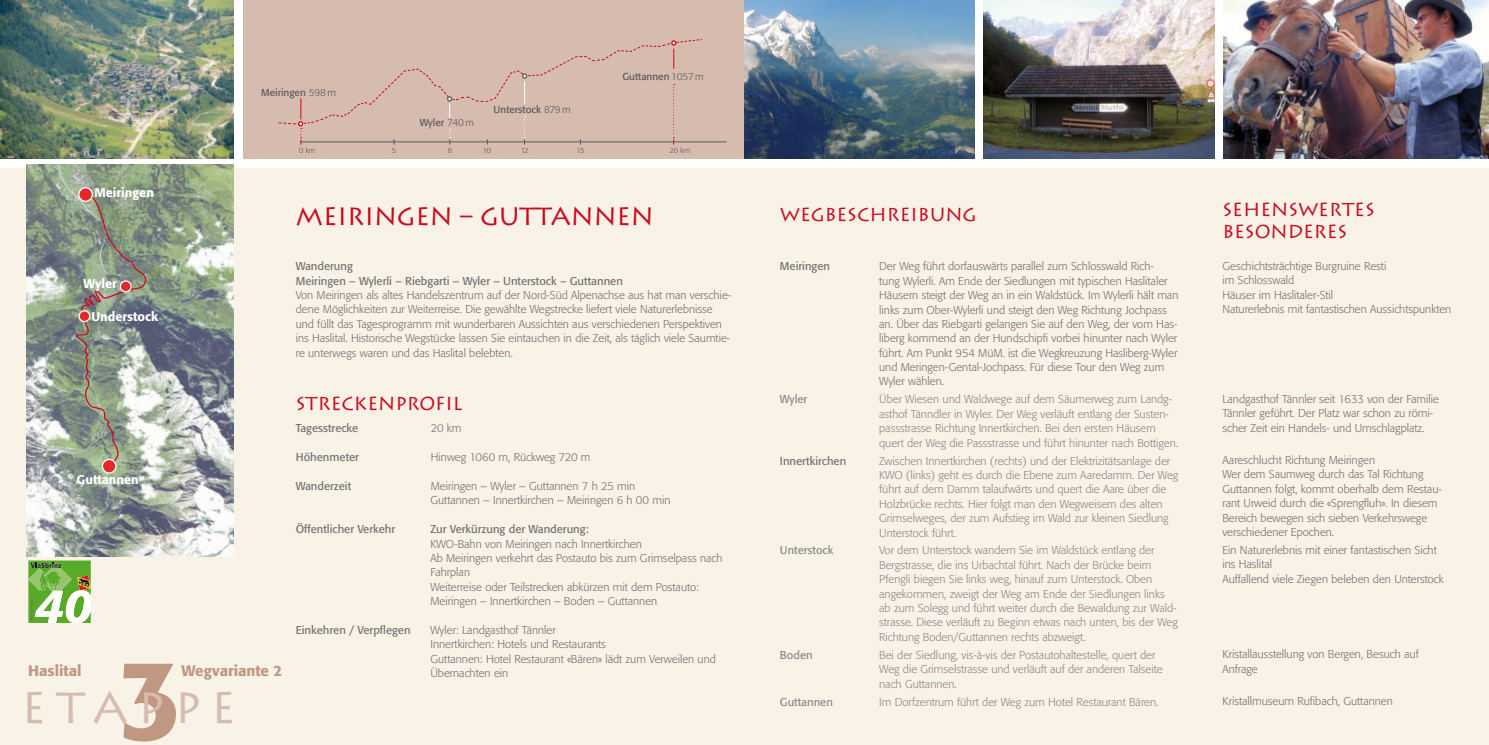
<style>
.page{position:relative;width:1489px;height:745px;background:#fff}
.page>*{position:absolute;margin:0;border:0;box-sizing:border-box;transform-origin:0 0}
.t1{font:500 112.5px "Formata";color:#bf9783}
.t2{font:43.75px "Lithos Pro";color:#d6bcae}
.t3{font:25px "Lithos Pro";color:#cd071e}
.t4{font:18.75px/22.5px "Lithos Pro";color:#cd071e}
.t5{font:500 15px "Formata";color:#bf9783}
.t6{font:500 12.62px "Formata";color:#fff}
.t7{font:300 11.25px/14.4px "Formata";color:#707173}
.t8{font:300 11.25px/14.4px "Formata";color:#87888a}
.t9{font:11.25px/14.4px "Formata";color:#707173}
.t10{font:11.25px "Formata";color:#87888a}
.t11{font:10px "Formata";color:#58585a}
.t12{font:300 7.5px "Formata";letter-spacing:-.05em;color:#58585a}
.s1{font-weight:300}
</style>
<div class="page">
<div style="left:243px;top:0;width:501px;height:159px;background:#d6bcae"></div>
<div style="left:0;top:168px;width:1488px;height:576px;background:#f9f2e7"></div>
<img style="left:0;top:0;width:234px;height:159px">
<img style="left:983px;top:0;width:231px;height:159px">
<img style="left:1223px;top:0;width:265px;height:159px">
<img style="left:27px;top:164px;width:206px;height:392px">
<svg style="left:76px;top:191px;width:70px;height:275px;background:#919b8c"></svg>
<svg style="left:102px;top:459px;width:14px;height:13px"></svg>
<div style="left:102px;top:458px;width:14px;height:15px;border:1px solid #fff;border-radius:50%"></div>
<svg style="left:79px;top:188px;width:13px;height:13px"></svg>
<div style="left:78px;top:187px;width:15px;height:15px;border:1px solid #fff;border-radius:50%"></div>
<div style="left:79px;top:310px;width:11px;height:11px;background:#e42729;border-radius:50%"></div>
<div style="left:78px;top:310px;width:12px;height:12px;border:1px solid #fff;border-radius:50%"></div>
<div style="left:120px;top:281px;width:11px;height:10px;background:#e42729;border-radius:50%"></div>
<div style="left:120px;top:280px;width:12px;height:12px;border:1px solid #fff;border-radius:50%"></div>
<svg style="left:28px;top:560px;width:63px;height:62px;background:#91bf6d"></svg>
<img style="left:744px;top:0;width:230px;height:159px">
<hr style="left:301px;top:141px;width:425px;height:1px;background:#58585a">
<svg style="left:278px;top:39px;width:425px;height:105px"></svg>
<p class="t11" style="left:261px;top:86px;width:76px">Meiringen <span class="s1">598m</span></p>
<p class="t11" style="left:420px;top:117px;width:56px">Wyler <span class="s1">740m</span></p>
<p class="t11" style="left:493px;top:103px;width:78px">Unterstock <span class="s1">879m</span></p>
<p class="t11" style="left:622px;top:71px;width:83px">Guttannen <span class="s1">1057m</span></p>
<p class="t6" style="left:94px;top:184px;width:61px">Meiringen</p>
<p class="t6" style="left:83px;top:275px;width:35px">Wyler</p>
<p class="t6" style="left:92px;top:309px;width:68px">Understock</p>
<p class="t6" style="left:77px;top:472px;width:64px">Guttannen</p>
<h3 class="t5" style="left:28px;top:660px;width:55px">Haslital</h3>
<h1 class="t1" style="left:118px;top:630px;width:67px">3</h1>
<h3 class="t5" style="left:181px;top:661px;width:102px">Wegvariante 2</h3>
<h2 class="t2" style="left:21px;top:681px;width:36px">ETAPPE</h2>
<p class="t12" style="left:299px;top:146px;width:18px">0 km</p>
<p class="t12" style="left:392px;top:146px;width:6px">5</p>
<p class="t12" style="left:448px;top:146px;width:6px">8</p>
<p class="t12" style="left:483px;top:146px;width:10px">10</p>
<p class="t12" style="left:520px;top:146px;width:9px">12</p>
<p class="t12" style="left:576px;top:146px;width:9px">15</p>
<p class="t12" style="left:669px;top:146px;width:22px">20 km</p>
<h3 class="t3" style="left:296px;top:202px;width:359px">MEIRINGEN – GUTTANNEN</h3>
<h3 class="t4" style="left:780px;top:203px;width:198px">WEGBESCHREIBUNG</h3>
<p class="t9" style="left:296px;top:259px;width:328px">Wanderung<br>Meiringen – Wylerli – Riebgarti – Wyler – Unterstock – Guttannen</p>
<p class="t7" style="left:296px;top:288px;width:437px">Von Meiringen als altes Handelszentrum auf der Nord-Süd Alpenachse aus hat man verschie&shy;dene Möglichkeiten zur Weiterreise. Die gewählte Wegstrecke liefert viele Naturerlebnisse und füllt das Tagesprogramm mit wunderbaren Aussichten aus verschiedenen Perspektiven ins Haslital. Historische Wegstücke lassen Sie eintauchen in die Zeit, als täglich viele Saumtie&shy;re unterwegs waren und das Haslital belebten.</p>
<h3 class="t4" style="left:296px;top:392px;width:165px">STRECKENPROFIL</h3>
<p class="t9" style="left:296px;top:421px;width:64px">Tagesstrecke</p>
<p class="t7" style="left:431px;top:421px;width:32px">20 km</p>
<p class="t9" style="left:296px;top:449px;width:65px">Höhenmeter</p>
<p class="t7" style="left:431px;top:450px;width:161px">Hinweg 1060 m, Rückweg 720 m</p>
<p class="t9" style="left:296px;top:478px;width:57px">Wanderzeit</p>
<p class="t7" style="left:430px;top:478px;width:241px">Meiringen – Wyler – Guttannen 7 h 25 min<br>Guttannen – Innertkirchen – Meiringen 6 h 00 min</p>
<p class="t9" style="left:296px;top:521px;width:101px">Öffentlicher Verkehr</p>
<p class="t9" style="left:430px;top:521px;width:160px">Zur Verkürzung der Wanderung:</p>
<p class="t7" style="left:430px;top:536px;width:293px">KWO-Bahn von Meiringen nach Innertkirchen<br>Ab Meiringen verkehrt das Postauto bis zum Grimselpass nach Fahrplan<br>Weiterreise oder Teilstrecken abkürzen mit dem Postauto:<br>Meiringen – Innertkirchen – Boden – Guttannen</p>
<p class="t9" style="left:296px;top:622px;width:116px">Einkehren / Verpflegen</p>
<p class="t7" style="left:430px;top:622px;width:287px">Wyler: Landgasthof Tännler<br>Innertkirchen: Hotels und Restaurants<br>Guttannen: Hotel Restaurant «Bären» lädt zum Verweilen und Übernachten ein</p>
<p class="t9" style="left:780px;top:259px;width:52px">Meiringen</p>
<p class="t7" style="left:879px;top:259px;width:301px">Der Weg führt dorfauswärts parallel zum Schlosswald Rich-<br>tung Wylerli. Am Ende der Siedlungen mit typischen Haslitaler Häusern steigt der Weg an in ein Waldstück. Im Wylerli hält man links zum Ober-Wylerli und steigt den Weg Richtung Jochpass an. Über das Riebgarti gelangen Sie auf den Weg, der vom Has&shy;liberg kommend an der Hundschipfi vorbei hinunter nach Wyler führt. Am Punkt 954 MüM. ist die Wegkreuzung Hasliberg-Wyler und Meringen-Gental-Jochpass. Für diese Tour den Weg zum Wyler wählen.</p>
<p class="t10" style="left:780px;top:392px;width:29px">Wyler</p>
<p class="t8" style="left:879px;top:392px;width:300px">Über Wiesen und Waldwege auf dem Säumerweg zum Landg&shy;asthof Tänndler in Wyler. Der Weg verläuft entlang der Susten&shy;passstrasse Richtung Innertkirchen. Bei den ersten Häusern quert der Weg die Passstrasse und führt hinunter nach Bottigen.</p>
<p class="t9" style="left:780px;top:453px;width:68px">Innertkirchen</p>
<p class="t8" style="left:879px;top:453px;width:300px">Zwischen Innertkirchen (rechts) und der Elektrizitätsanlage der KWO (links) geht es durch die Ebene zum Aaredamm. Der Weg führt auf dem Damm talaufwärts und quert die Aare über die Holzbrücke rechts. Hier folgt man den Wegweisern des alten Grimselweges, der zum Aufstieg im Wald zur kleinen Siedlung Unterstock führt.</p>
<p class="t10" style="left:780px;top:543px;width:55px">Unterstock</p>
<p class="t8" style="left:879px;top:543px;width:300px">Vor dem Unterstock wandern Sie im Waldstück entlang der Bergstrasse, die ins Urbachtal führt. Nach der Brücke beim Pfengli biegen Sie links weg, hinauf zum Unterstock. Oben angekommen, zweigt der Weg am Ende der Siedlungen links ab zum Solegg und führt weiter durch die Bewaldung zur Wald&shy;strasse. Diese verläuft zu Beginn etwas nach unten, bis der Weg Richtung Boden/Guttannen rechts abzweigt.</p>
<p class="t10" style="left:780px;top:647px;width:34px">Boden</p>
<p class="t8" style="left:879px;top:647px;width:285px">Bei der Siedlung, vis-à-vis der Postautohaltestelle, quert der<br>Weg die Grimselstrasse und verläuft auf der anderen Talseite nach Guttannen.</p>
<p class="t10" style="left:780px;top:694px;width:54px">Guttannen</p>
<p class="t8" style="left:879px;top:694px;width:281px">Im Dorfzentrum führt der Weg zum Hotel Restaurant Bären.</p>
<h3 class="t4" style="left:1222px;top:198px;width:151px">SEHENSWERTES<br>B ESONDERES</h3>
<p class="t7" style="left:1222px;top:258px;width:230px">Geschichtsträchtige Burgruine Resti<br>im Schlosswald<br>Häuser im Haslitaler-Stil<br>Naturerlebnis mit fantastischen Aussichtspunkten</p>
<p class="t7" style="left:1222px;top:391px;width:218px">Landgasthof Tännler seit 1633 von der Familie<br>Tännler geführt. Der Platz war schon zu römi&shy;scher Zeit ein Handels- und Umschlagplatz.</p>
<p class="t7" style="left:1222px;top:452px;width:221px">Aareschlucht Richtung Meiringen<br>Wer dem Saumweg durch das Tal Richtung Guttannen folgt, kommt oberhalb dem Restau&shy;rant Urweid durch die «Sprengfluh». In diesem Bereich bewegen sich sieben Verkehrswege verschiedener Epochen.</p>
<p class="t7" style="left:1222px;top:542px;width:223px">Ein Naturerlebnis mit einer fantastischen Sicht ins Haslital<br>Auffallend viele Ziegen beleben den Unterstock</p>
<p class="t7" style="left:1222px;top:646px;width:198px">Kristallausstellung von Bergen, Besuch auf<br>Anfrage</p>
<p class="t7" style="left:1222px;top:693px;width:172px">Kristallmuseum Rufibach, Guttannen</p>
</div>
